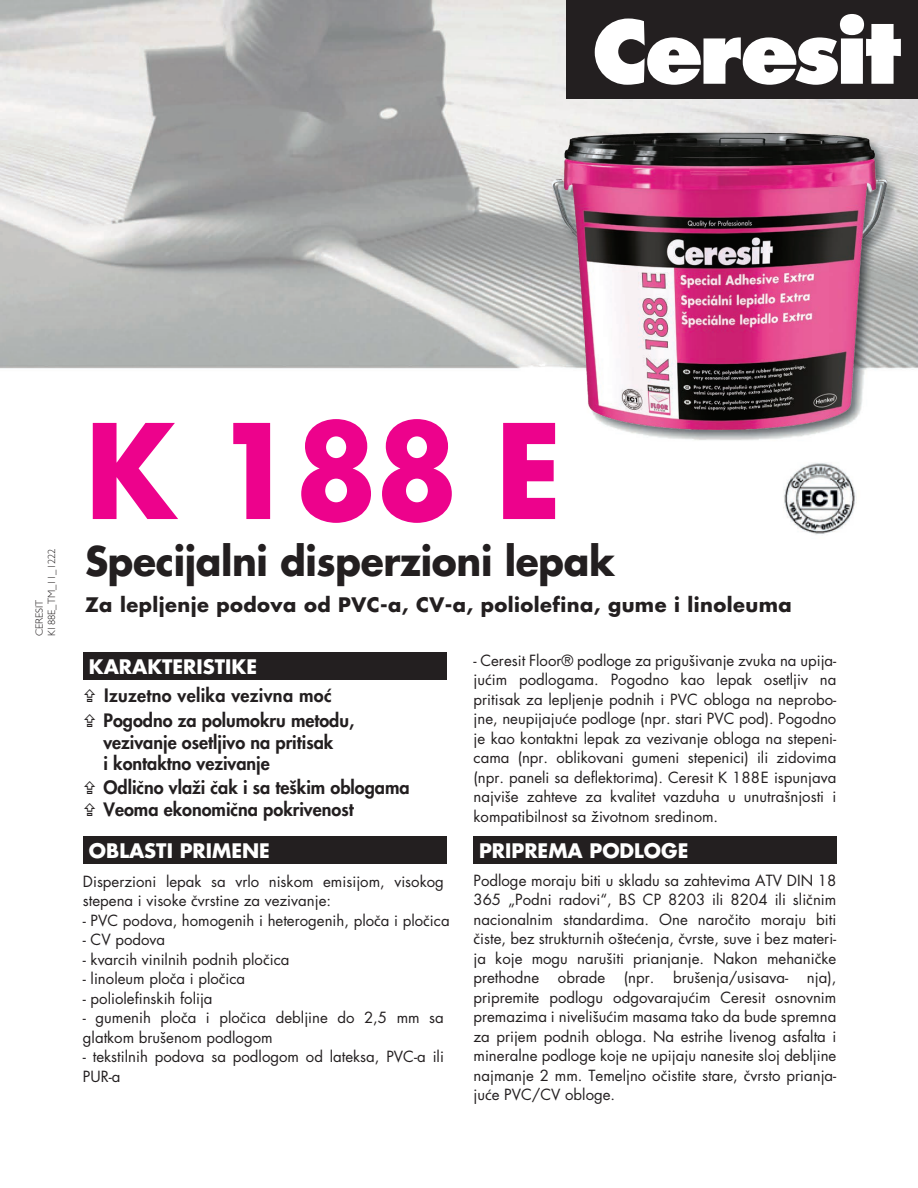
<style>
.page{position:relative;width:918px;height:1188px;background:#fff}
.page>*{position:absolute;margin:0;border:0;box-sizing:border-box;transform-origin:0 0}
.t1{font:700 127.5px "Futura";color:#ed028c;scale:.95 1}
.t2{font:700 39.75px "Futura";letter-spacing:-.01em;color:#231f20;scale:.95 1}
.t3{font:23.55px "Myriad Pro";color:#231f20}
.t4{font:700 19.5px "Futura";letter-spacing:.02em;color:#231f20}
.t5{font:700 19.5px "Futura";color:#fff}
.t6{font:800 18px/25.5px "Futura";color:#231f20}
.t7{font:15px/19.5px "Futura";color:#231f20}
.t8{font:800 13.8px "Futura";color:#231f20}
.t9{font:300 10.5px/12.6px "Gill Sans";color:#231f20}
.s1{font-family:"Myriad Pro"}
</style>
<div class="page">
<img style="left:0;top:0;width:918px;height:535px">
<div style="left:83px;top:653px;width:363px;height:27px;background:#231f20"></div>
<div style="left:83px;top:836px;width:363px;height:28px;background:#231f20"></div>
<div style="left:473px;top:836px;width:363px;height:28px;background:#231f20"></div>
<div style="left:567px;top:0;width:351px;height:98px;background:#231f20"></div>
<svg style="left:595px;top:14px;width:306px;height:60px"></svg>
<img style="left:535px;top:74px;width:369px;height:369px">
<p class="t9" style="left:33px;top:636px;width:89px;rotate:-90deg">CERESIT<br>K188E_TM_11_1222</p>
<h1 class="t1" style="left:85px;top:386px;width:504px">K 188 E</h1>
<h2 class="t2" style="left:85px;top:534px;width:559px">Specijalni disperzioni lepak</h2>
<h3 class="t4" style="left:85px;top:592px;width:708px">Za lepljenje podova od PVC-a, CV-a, poliolefina, gume i linoleuma</h3>
<h3 class="t5" style="left:89px;top:654px;width:170px">KARAKTERISTIKE</h3>
<p class="t6" style="left:104px;top:682px;width:252px">Izuzetno velika vezivna moc<br>Pogodno za polumokru metodu,</p>
<p class="t6" style="left:104px;top:731px;width:231px;line-height:21.6px">vezivanje osetljivo na pritisak i kontaktno vezivanje</p>
<p class="t6" style="left:104px;top:776px;width:308px;line-height:22.2px">Odlicno vlaži cak i sa teškim oblogama<br>Veoma ekonomicna pokrivenost</p>
<h3 class="t3" style="left:325px;top:682px;width:9px">´</h3>
<p class="t8" style="left:144px;top:787px;width:7px;rotate:-180deg">ˆ</p>
<p class="t8" style="left:218px;top:787px;width:7px;rotate:-180deg">ˆ</p>
<p class="t8" style="left:238px;top:809px;width:7px;rotate:-180deg">ˆ</p>
<h3 class="t5" style="left:89px;top:838px;width:183px">OBLASTI PRIMENE</h3>
<p class="t7" style="left:83px;top:871px;width:363px">Disperzioni lepak sa vrlo niskom emisijom, visokog stepena i visoke <span class="s1">č</span>vrstine za vezivanje:</p>
<p class="t7" style="left:83px;top:910px;width:368px">- PVC podova, homogenih i heterogenih, plo<span class="s1">č</span>a i plo<span class="s1">č</span>ica</p>
<p class="t7" style="left:83px;top:930px;width:84px">- CV podova</p>
<p class="t7" style="left:83px;top:949px;width:208px">- kvarcih vinilnih podnih plo<span class="s1">č</span>ica</p>
<p class="t7" style="left:83px;top:969px;width:164px">- linoleum plo<span class="s1">č</span>a i plo<span class="s1">č</span>ica</p>
<p class="t7" style="left:83px;top:988px;width:131px">- poliolefinskih folija</p>
<p class="t7" style="left:83px;top:1008px;width:362px">- gumenih plo<span class="s1">č</span>a i plo<span class="s1">č</span>ica debljine do 2,5 mm sa glatkom brušenom podlogom</p>
<p class="t7" style="left:83px;top:1047px;width:363px">- tekstilnih podova sa podlogom od lateksa, PVC-a ili<br>PUR-a</p>
<p class="t7" style="left:474px;top:651px;width:364px;text-align:justify">- Ceresit Floor® podloge za prigušivanje zvuka na upija&shy;ju<span class="s1">ć</span>im podlogama. Pogodno kao lepak osetljiv na pritisak za lepljenje podnih i PVC obloga na neprobo&shy;jne, neupijaju<span class="s1">ć</span>e podloge (npr. stari PVC pod). Pogodno je kao kontaktni lepak za vezivanje obloga na stepeni&shy;cama (npr. oblikovani gumeni stepenici) ili zidovima (npr. paneli sa deflektorima). Ceresit K 188E ispunjava najviše zahteve za kvalitet vazduha u unutrašnjosti i kompatibilnost sa životnom sredinom.</p>
<h3 class="t5" style="left:479px;top:837px;width:211px">PRIPREMA PODLOGE</h3>
<p class="t7" style="left:474px;top:871px;width:364px;text-align:justify">Podloge moraju biti u skladu sa zahtevima ATV DIN 18<br>365 „Podni radovi“, BS CP 8203 ili 8204 ili sli<span class="s1">č</span>nim nacionalnim standardima. One naro<span class="s1">č</span>ito moraju biti <span class="s1">č</span>iste, bez strukturnih ošte<span class="s1">ć</span>enja, <span class="s1">č</span>vrste, suve i bez materi&shy;ja koje mogu narušiti prianjanje. Nakon mehani<span class="s1">č</span>ke prethodne obrade (npr. brušenja/usisava- nja), pripremite podlogu odgovaraju<span class="s1">ć</span>im Ceresit osnovnim premazima i nivelišu<span class="s1">ć</span>im masama tako da bude spremna za prijem podnih obloga. Na estrihe livenog asfalta i mineralne podloge koje ne upijaju nanesite sloj debljine najmanje 2 mm. Temeljno o<span class="s1">č</span>istite stare, <span class="s1">č</span>vrsto prianja&shy;ju<span class="s1">ć</span>e PVC/CV obloge.</p>
</div>
